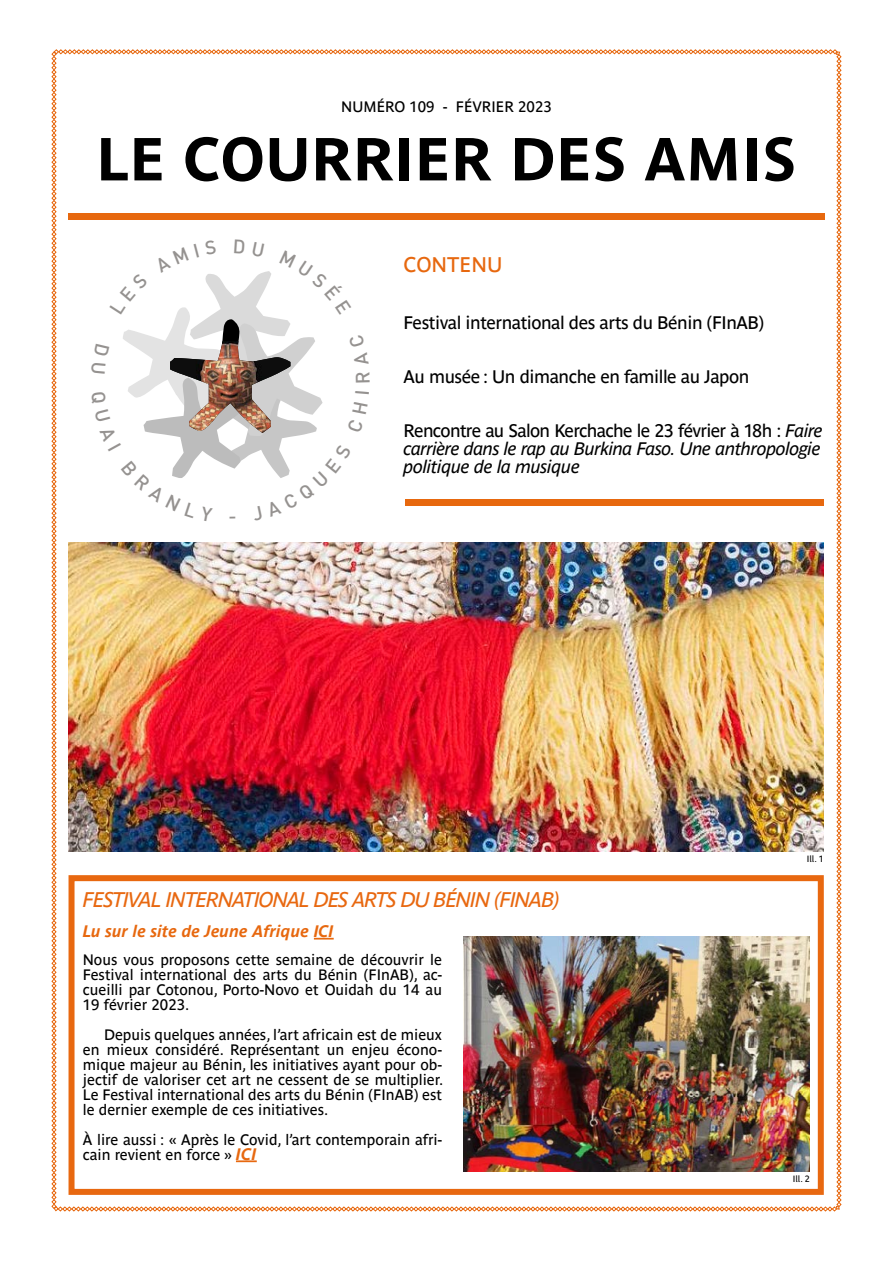
<style>
.page{position:relative;width:893px;height:1263px;background:#fff}
.page>*{position:absolute;margin:0;border:0;box-sizing:border-box;transform-origin:0 0}
.t1{font:700 60px "Parisine Std";letter-spacing:.01em;color:#000}
.t2{font:italic 21px "Parisine Std";letter-spacing:-.05em;color:#e86810}
.t3{font:21px "Parisine Std";color:#e7680f}
.t4{font:italic 18px/18px "Parisine Std";letter-spacing:-.025em;color:#000;text-align:justify}
.t5{font:18px "Parisine Std";letter-spacing:-.025em;color:#000}
.t6{font:italic 700 16.5px "Parisine Std";color:#e7680f}
.t7{font:15px/15px "Parisine Std";color:#000;text-align:justify}
.t8{font:9px "Parisine Plus Std";color:#000}
.s1{font-style:normal}
.s2{font-weight:700;font-style:italic;font-size:16.5px;color:#e7680f}
</style>
<div class="page">
<img style="left:51px;top:49px;width:790px;height:1162px">
<p class="t7" style="left:341px;top:99px;width:212px">NUMÉRO 109 - FÉVRIER 2023</p>
<h1 class="t1" style="left:96px;top:124px;width:701px">LE COURRIER DES AMIS</h1>
<h2 class="t3" style="left:404px;top:252px;width:100px">CONTENU</h2>
<p class="t5" style="left:404px;top:312px;width:362px">Festival international des arts du Bénin (FInAB)</p>
<p class="t5" style="left:404px;top:366px;width:347px">Au musée : Un dimanche en famille au Japon</p>
<p class="t4" style="left:404px;top:421px;width:421px"><span class="s1">Rencontre au Salon Kerchache le 23 février à 18h :</span> Faire carrière dans le rap au Burkina Faso. Une anthropologie politique de la musique</p>
<h2 class="t2" style="left:83px;top:888px;width:479px">FESTIVAL INTERNATIONAL DES ARTS DU BÉNIN (FINAB)</h2>
<p class="t6" style="left:83px;top:922px;width:252px">Lu sur le site de Jeune Afrique ICI</p>
<p class="t7" style="left:83px;top:952px;width:361px">Nous vous proposons cette semaine de découvrir le Festival international des arts du Bénin (FInAB), ac&shy;cueilli par Cotonou, Porto-Novo et Ouidah du 14 au 19 février 2023.</p>
<p class="t7" style="left:83px;top:1027px;width:362px;text-indent:21px">Depuis quelques années, l’art africain est de mieux en mieux considéré. Représentant un enjeu écono&shy;mique majeur au Bénin, les initiatives ayant pour ob&shy;jectif de valoriser cet art ne cessent de se multiplier.<br>Le Festival international des arts du Bénin (FInAB) est le dernier exemple de ces initiatives.</p>
<p class="t7" style="left:83px;top:1132px;width:361px">À lire aussi : « Après le Covid, l’art contemporain afri&shy;cain revient en force » <span class="s2">ICI</span></p>
<p class="t8" style="left:807px;top:854px;width:19px">Ill. 1</p>
<p class="t8" style="left:793px;top:1174px;width:19px">Ill. 2</p>
</div>
